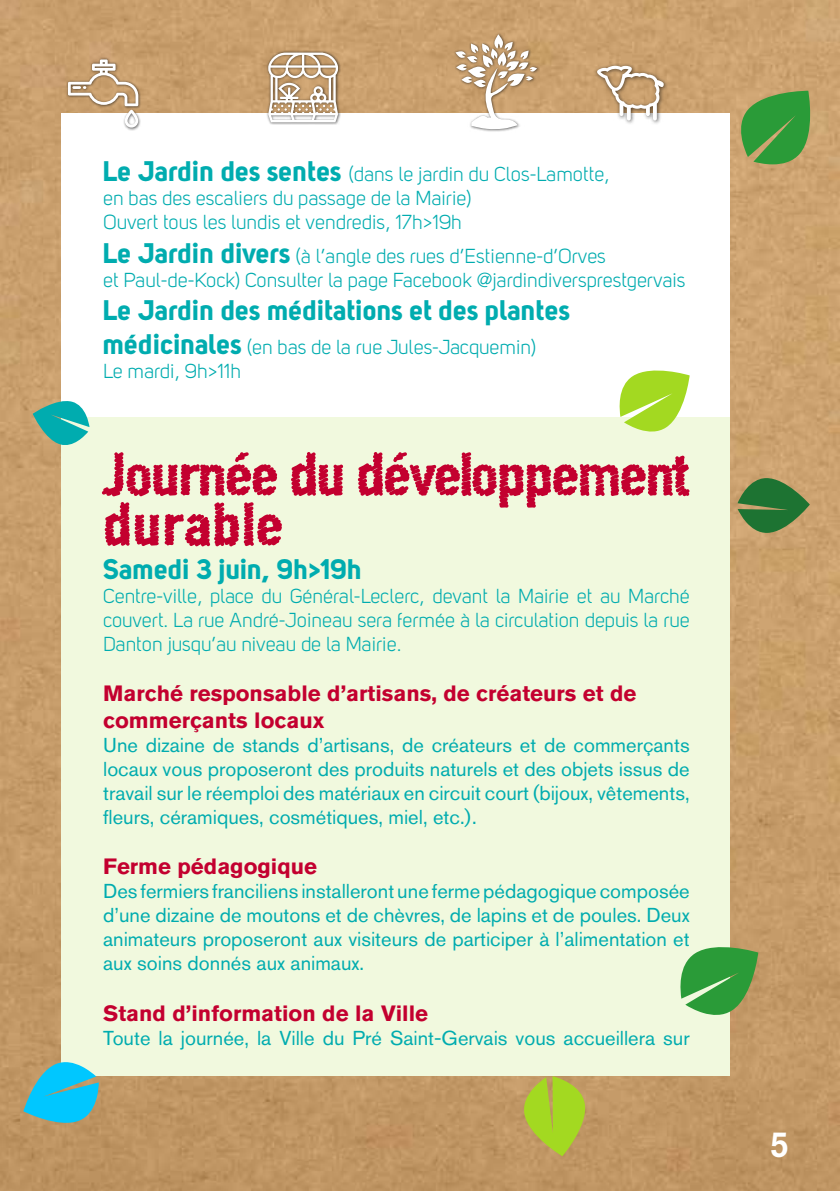
<style>
.page{position:relative;width:840px;height:1191px;background:#fff}
.page>*{position:absolute;margin:0;border:0;box-sizing:border-box;transform-origin:0 0}
.t1{font:60px/50px "Scribble";letter-spacing:-.04em;color:#c3002f}
.t2{font:500 36px "Akzidenz Grotesk BQ";color:#fff;scale:.92 1}
.t3{font:28px "Uni Sans Bold";color:#00acaf}
.t4{font:700 22px/26.4px "Akzidenz Grotesk BQ";color:#c3002f}
.t5{font:20px/24px "Akzidenz Grotesk BQ";color:#00acaf;text-align:justify}
.t6{font:20px/24px "Uni Sans Book";color:#00acaf}
.s1{font-family:"Uni Sans Bold";font-size:28px}
</style>
<div class="page">
<img style="left:0;top:0;width:839px;height:1191px">
<div style="left:61px;top:113px;width:668px;height:304px;background:#fff"></div>
<div style="left:61px;top:417px;width:668px;height:659px;background:#f1f9de"></div>
<svg style="left:734px;top:91px;width:81px;height:73px;background:#629e4c"></svg>
<svg style="left:737px;top:477px;width:72px;height:56px;background:#5e8449"></svg>
<svg style="left:33px;top:397px;width:56px;height:51px"></svg>
<svg style="left:619px;top:370px;width:70px;height:62px"></svg>
<div style="left:266px;top:51px;width:75px;height:74px;background:#000;opacity:.6"></div>
<svg style="left:268px;top:53px;width:70px;height:69px"></svg>
<div style="left:66px;top:57px;width:75px;height:74px;background:#000;opacity:.6"></div>
<svg style="left:68px;top:59px;width:70px;height:69px"></svg>
<div style="left:453px;top:32px;width:86px;height:100px;background:#000;opacity:.6"></div>
<svg style="left:455px;top:34px;width:81px;height:95px"></svg>
<div style="left:593px;top:63px;width:74px;height:62px;background:#000;opacity:.6"></div>
<svg style="left:596px;top:66px;width:67px;height:54px"></svg>
<svg style="left:680px;top:940px;width:77px;height:76px"></svg>
<svg style="left:522px;top:1076px;width:66px;height:80px;background:#afbe3c"></svg>
<svg style="left:23px;top:1060px;width:76px;height:69px;background:#4eb8c6"></svg>
<p class="t6" style="left:103px;top:162px;width:508px"><span class="s1">Le Jardin des sentes</span> (dans le jardin du Clos-Lamotte, en bas des escaliers du passage de la Mairie)<br>Ouvert tous les lundis et vendredis, 17h&gt;19h</p>
<p class="t6" style="left:103px;top:244px;width:583px"><span class="s1">Le Jardin divers</span> (à l’angle des rues d’Estienne-d’Orves<br>et Paul-de-Kock) Consulter la page Facebook @jardindiversprestgervais</p>
<h3 class="t3" style="left:103px;top:293px;width:468px">Le Jardin des méditations et des plantes</h3>
<p class="t6" style="left:103px;top:335px;width:434px"><span class="s1">médicinales</span> (en bas de la rue Jules-Jacquemin)<br>Le mardi, 9h&gt;11h</p>
<h1 class="t1" style="left:103px;top:446px;width:587px">Journée du développement durable</h1>
<h3 class="t3" style="left:103px;top:551px;width:261px">Samedi 3 juin, 9h&gt;19h</h3>
<p class="t6" style="left:103px;top:584px;width:587px;text-align:justify">Centre-ville, place du Général-Leclerc, devant la Mairie et au Marché couvert. La rue André-Joineau sera fermée à la circulation depuis la rue Danton jusqu’au niveau de la Mairie.</p>
<p class="t4" style="left:103px;top:680px;width:534px">Marché responsable d’artisans, de créateurs et de commerçants locaux</p>
<p class="t5" style="left:103px;top:732px;width:587px">Une dizaine de stands d’artisans, de créateurs et de commerçants locaux vous proposeront des produits naturels et des objets issus de travail sur le réemploi des matériaux en circuit court (bijoux, vêtements, fleurs, céramiques, cosmétiques, miel, etc.).</p>
<p class="t4" style="left:103px;top:853px;width:215px">Ferme pédagogique</p>
<p class="t5" style="left:103px;top:879px;width:587px">Des fermiers franciliens installeront une ferme pédagogique composée d’une dizaine de moutons et de chèvres, de lapins et de poules. Deux animateurs proposeront aux visiteurs de participer à l’alimentation et aux soins donnés aux animaux.</p>
<p class="t4" style="left:103px;top:999px;width:326px">Stand d’information de la Ville</p>
<p class="t5" style="left:103px;top:1025px;width:587px">Toute la journée, la Ville du Pré Saint-Gervais vous accueillera sur</p>
<h2 class="t2" style="left:769px;top:1122px;width:22px">5</h2>
</div>
